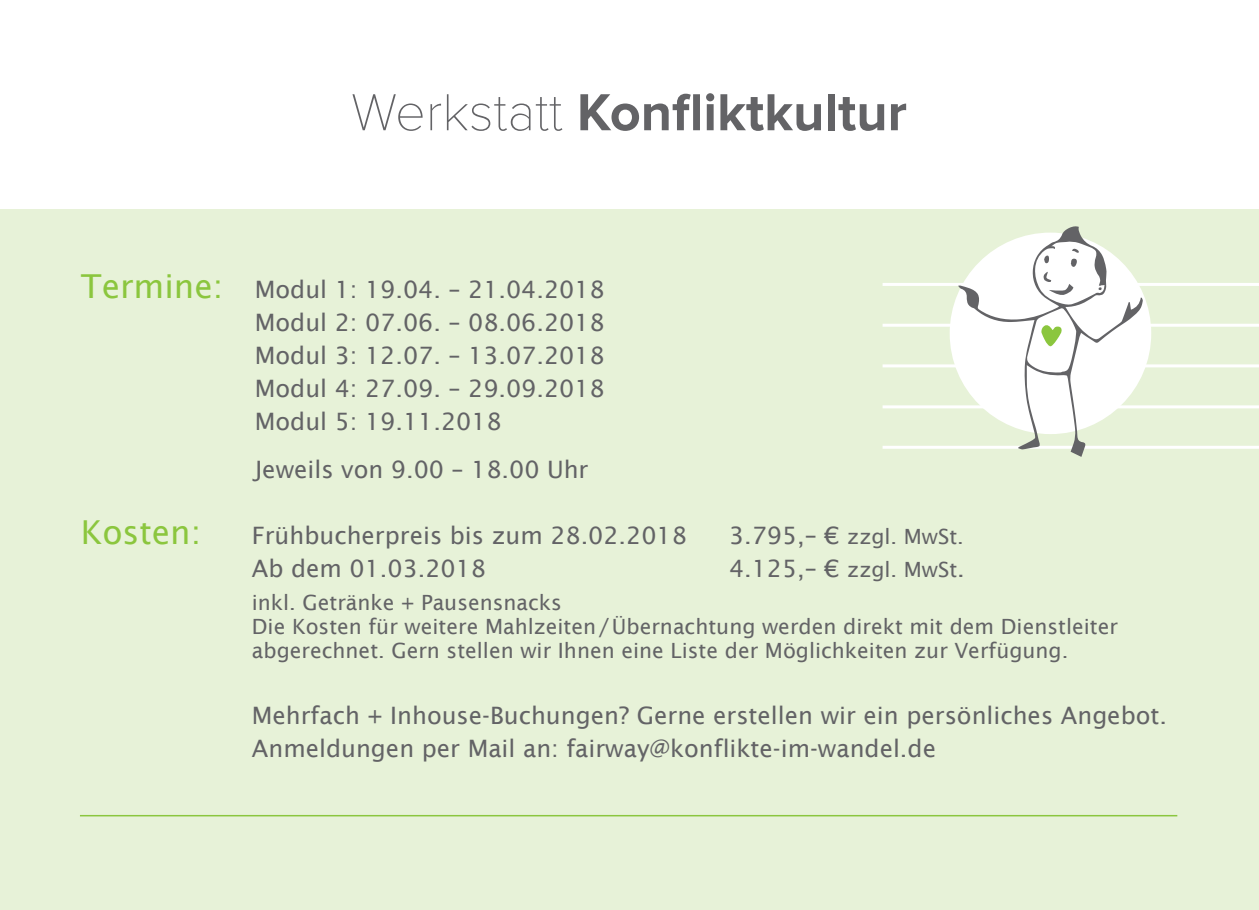
<style>
.page{position:relative;width:1259px;height:910px;background:#fff}
.page>*{position:absolute;margin:0;border:0;box-sizing:border-box;transform-origin:0 0}
.t1{font:700 54px "Proxima Nova";color:#636366}
.t2{font:33px "Lucida Sans";color:#8bc63e}
.t3{font:24px/33px "Lucida Sans";color:#636366;text-align:justify}
.t4{font:21px/24px "Lucida Sans";color:#636366}
.s1{font-family:"Proxima Nova T";font-weight:100}
.s2{font-size:33px;color:#8bc63e}
.s3{font-size:24px}
.s4{font-size:21px}
</style>
<div class="page">
<div style="left:0;top:209px;width:1259px;height:701px;background:#e7f2d8"></div>
<hr style="left:882px;top:324px;width:377px;height:3px;background:#fff">
<hr style="left:882px;top:364px;width:377px;height:3px;background:#fff">
<hr style="left:882px;top:405px;width:377px;height:3px;background:#fff">
<hr style="left:882px;top:446px;width:377px;height:3px;background:#fff">
<hr style="left:882px;top:283px;width:377px;height:3px;background:#fff">
<div style="left:949px;top:233px;width:202px;height:201px;background:#fff;border-radius:50%"></div>
<hr style="left:80px;top:815px;width:1097px;height:1px;background:#8bc63e">
<svg style="left:958px;top:226px;width:184px;height:231px"></svg>
<h1 class="t1" style="left:351px;top:81px;width:557px"><span class="s1">Werkstatt</span> Konfliktkultur</h1>
<p class="t3" style="left:255px;top:273px;width:351px;text-indent:-174px"><span class="s2">Termine:</span> Modul 1: 19.04. – 21.04.2018<br>Modul 2: 07.06. – 08.06.2018<br>Modul 3: 12.07. – 13.07.2018<br>Modul 4: 27.09. – 29.09.2018<br>Modul 5: 19.11.2018</p>
<p class="t3" style="left:255px;top:453px;width:335px">Jeweils von 9.00 – 18.00 Uhr</p>
<h2 class="t2" style="left:81px;top:514px;width:122px">Kosten:</h2>
<p class="t3" style="left:252px;top:519px;width:436px">Frühbucherpreis bis zum 28.02.2018</p>
<p class="t4" style="left:729px;top:525px;width:236px"><span class="s3">3.795,– €</span> zzgl. MwSt.</p>
<p class="t3" style="left:252px;top:552px;width:236px">Ab dem 01.03.2018</p>
<p class="t3" style="left:729px;top:552px;width:237px">4.125,– € <span class="s4">zzgl. MwSt</span>.</p>
<p class="t4" style="left:252px;top:591px;width:867px">inkl. Getränke + Pausensnacks<br>Die Kosten für weitere Mahlzeiten/Übernachtung werden direkt mit dem Dienstleiter abgerechnet. Gern stellen wir Ihnen eine Liste der Möglichkeiten zur Verfügung.</p>
<p class="t3" style="left:252px;top:699px;width:916px">Mehrfach + Inhouse-Buchungen? Gerne erstellen wir ein persönliches Angebot.<br>Anmeldungen per Mail an: fairway@konflikte-im-wandel.de</p>
</div>
